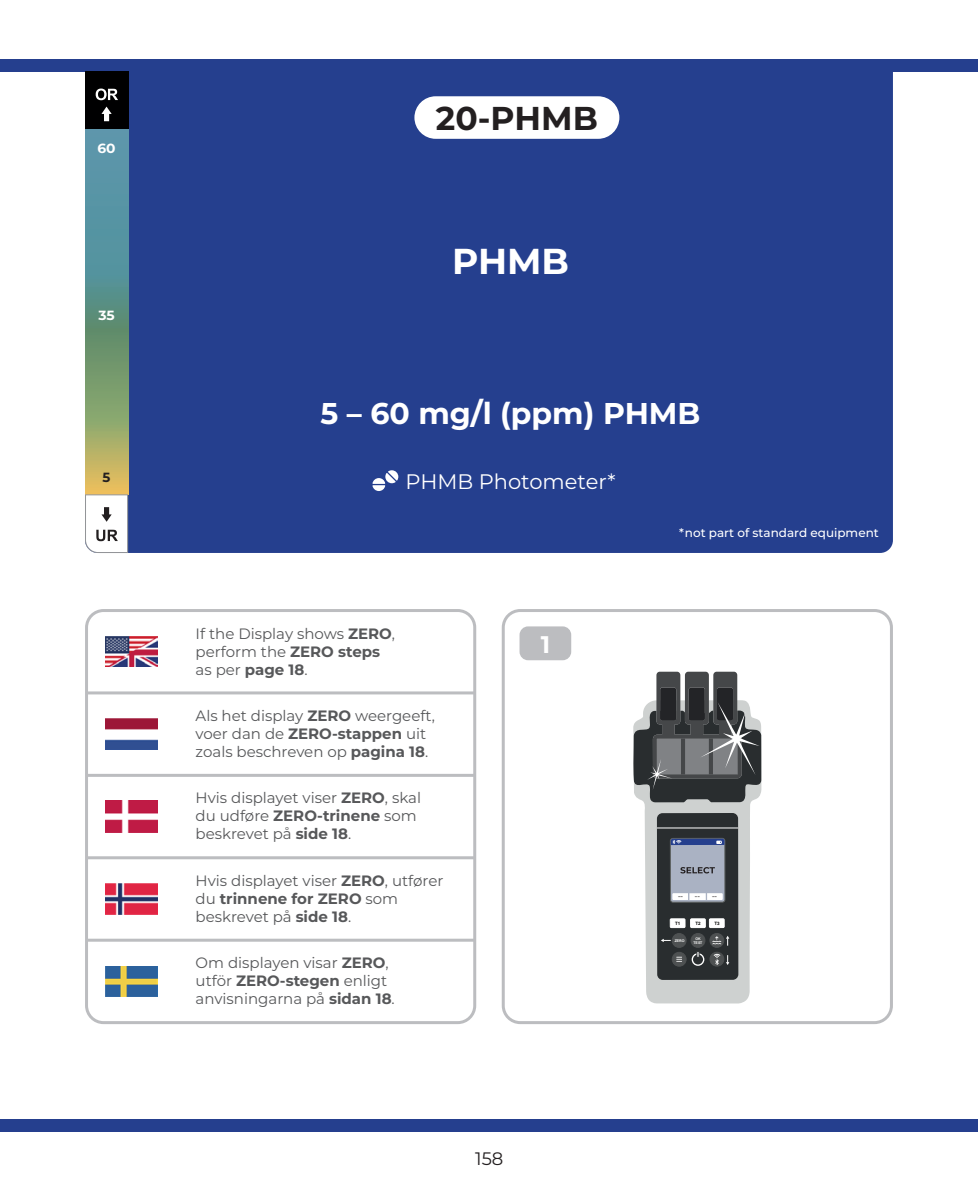
<style>
.page{position:relative;width:978px;height:1191px;background:#fff}
.page>*{position:absolute;margin:0;border:0;box-sizing:border-box;transform-origin:0 0}
.t1{font:700 36px "Montserrat";color:#fff}
.Text{font:700 33px "Montserrat";color:#231f20}
.t2{font:700 30px "Montserrat";color:#fff}
.Text-2{font:700 24px "Montserrat";color:#fff}
.t3{font:21px "Montserrat";color:#fff}
.t4{font:18px "Montserrat";color:#231f20}
.Text-3{font:15px/18px "Montserrat";color:#57585a}
.t5{font:700 13.2px "Montserrat";color:#fff;scale:1.04 1}
.t6{font:700 13.2px "Montserrat";color:#231f20}
.t7{font:500 12px "Montserrat";color:#fff}
.t8{font:8.1px "Myriad Pro";color:#231f20}
.t9{font:700 4.5px "Arial";color:#000001}
.t10{font:700 3.6px "Arial";letter-spacing:-.04em;color:#f7f8f7}
.t11{font:700 3.6px "Arial";color:#fff}
.s1{font-weight:700}
</style>
<div class="page">
<div style="left:0;top:60px;width:978px;height:12px;background:#253f8e"></div>
<div style="left:0;top:1119px;width:978px;height:12px;background:#253f8e"></div>
<div style="left:85px;top:71px;width:808px;height:482px;background:#253f8e"></div>
<div style="left:414px;top:96px;width:205px;height:43px;background:#fff;border-radius:21px"></div>
<div style="left:85px;top:609px;width:391px;height:415px;border:3px solid #bcbdc0;border-radius:17px"></div>
<div style="left:502px;top:609px;width:391px;height:415px;border:3px solid #bcbdc0;border-radius:17px"></div>
<div style="left:520px;top:626px;width:51px;height:34px;background:#bcbdc0;border-radius:9px"></div>
<svg style="left:372px;top:470px;width:26px;height:21px"></svg>
<div style="left:85px;top:72px;width:43px;height:58px;background:#000001"></div>
<svg style="left:96px;top:89px;width:22px;height:11px"></svg>
<svg style="left:101px;top:107px;width:11px;height:14px"></svg>
<svg style="left:85px;top:129px;width:43px;height:365px;background:#739b85"></svg>
<svg style="left:85px;top:494px;width:43px;height:59px"></svg>
<svg style="left:633px;top:671px;width:128px;height:332px"></svg>
<hr style="left:86px;top:691px;width:389px;height:3px;background:#bcbdc0">
<hr style="left:86px;top:774px;width:389px;height:3px;background:#bcbdc0">
<hr style="left:86px;top:856px;width:389px;height:3px;background:#bcbdc0">
<hr style="left:86px;top:938px;width:389px;height:3px;background:#bcbdc0">
<img style="left:106px;top:637px;width:52px;height:29px">
<img style="left:106px;top:718px;width:52px;height:31px">
<img style="left:106px;top:800px;width:52px;height:32px">
<img style="left:106px;top:966px;width:52px;height:30px">
<img style="left:106px;top:883px;width:52px;height:31px">
<p class="t5" style="left:97px;top:139px;width:19px">60</p>
<p class="t5" style="left:98px;top:305px;width:17px">35</p>
<p class="t6" style="left:103px;top:467px;width:9px">5</p>
<p class="Text" style="left:436px;top:94px;width:163px">20-PHMB</p>
<p class="t1" style="left:452px;top:235px;width:118px">PHMB</p>
<p class="t2" style="left:321px;top:391px;width:381px">5 – 60 mg/l (ppm) PHMB</p>
<p class="t3" style="left:406px;top:467px;width:211px">PHMB Photometer*</p>
<p class="Text-3" style="left:196px;top:624px;width:201px">If the Display shows <span class="s1">ZERO</span>, perform the <span class="s1">ZERO steps</span></p>
<p class="Text-3" style="left:196px;top:660px;width:113px">as per <span class="s1">page 18</span>.</p>
<p class="Text-3" style="left:196px;top:706px;width:241px">Als het display <span class="s1">ZERO</span> weergeeft, voer dan de <span class="s1">ZERO-stappen</span> uit zoals beschreven op <span class="s1">pagina 18</span>.</p>
<p class="Text-3" style="left:196px;top:788px;width:227px">Hvis displayet viser <span class="s1">ZERO</span>, skal du udføre <span class="s1">ZERO-trinene</span> som beskrevet på <span class="s1">side 18</span>.</p>
<p class="Text-3" style="left:196px;top:871px;width:249px">Hvis displayet viser <span class="s1">ZERO</span>, utfører du <span class="s1">trinnene for ZERO</span> som beskrevet på <span class="s1">side 18</span>.</p>
<p class="Text-3" style="left:196px;top:953px;width:201px">Om displayen visar <span class="s1">ZERO</span>, utför <span class="s1">ZERO-stegen</span> enligt anvisningarna på <span class="s1">sidan 18</span>.</p>
<p class="Text-2" style="left:541px;top:626px;width:11px">1</p>
<p class="t4" style="left:475px;top:1146px;width:30px">158</p>
<p class="t7" style="left:679px;top:524px;width:201px">*not part of standard equipment</p>
<p class="t8" style="left:678px;top:891px;width:6px">--</p>
<p class="t8" style="left:695px;top:891px;width:6px">--</p>
<p class="t8" style="left:712px;top:891px;width:6px">--</p>
<p class="t9" style="left:675px;top:920px;width:7px">T1</p>
<p class="t9" style="left:695px;top:920px;width:7px">T2</p>
<p class="t9" style="left:714px;top:920px;width:7px">T3</p>
<p class="t10" style="left:694px;top:940px;width:10px">TEST</p>
<p class="t10" style="left:695px;top:936px;width:7px">OK</p>
<p class="t11" style="left:675px;top:938px;width:11px">ZERO</p>
</div>
